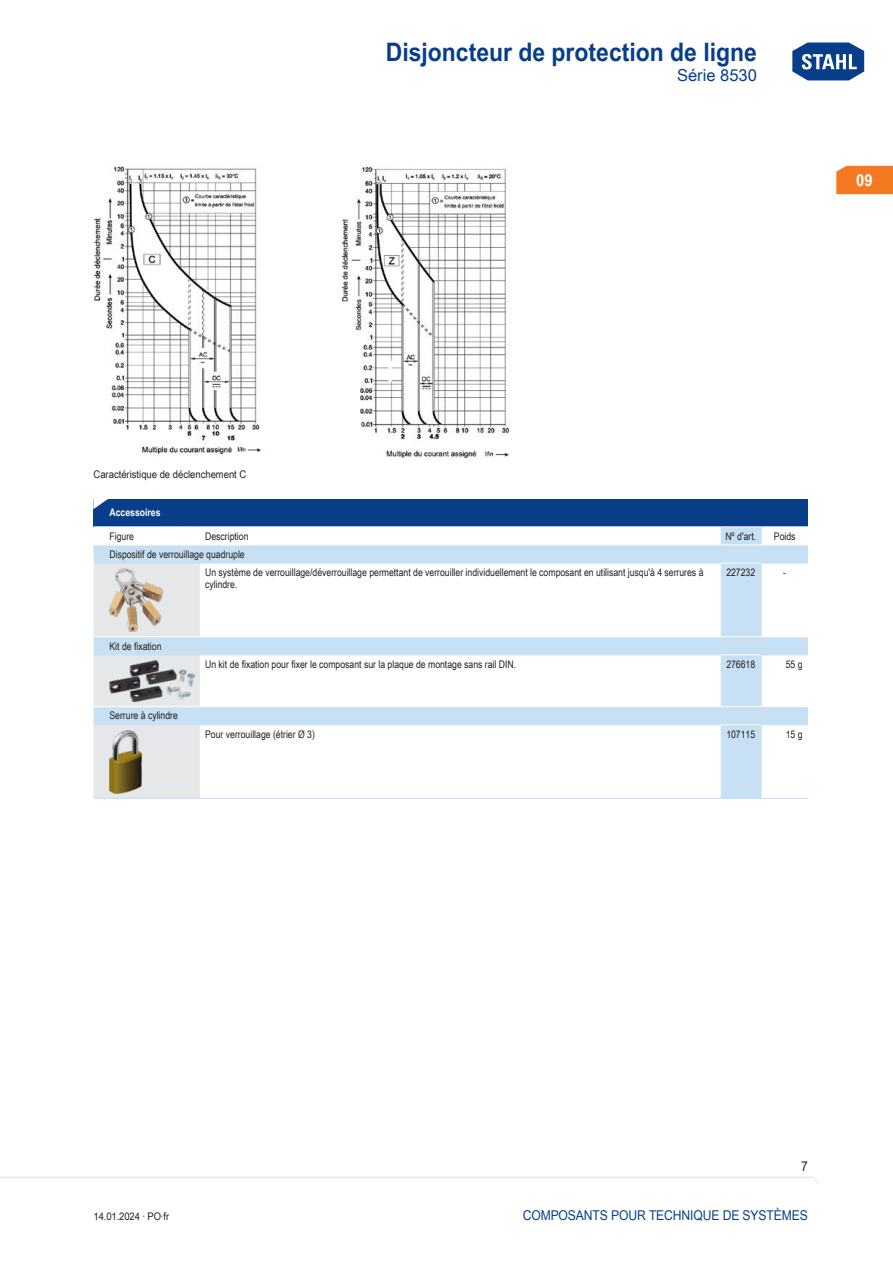
<style>
.page{position:relative;width:893px;height:1263px;background:#fff}
.page>*{position:absolute;margin:0;border:0;box-sizing:border-box;transform-origin:0 0}
.t1{font:700 25.5px "Arial Unicode MS";color:#083e89;scale:.9 1}
.TabHeader1stColumn{font:700 24px "Arial Unicode MS";color:#fff;scale:1.45 1}
.t2{font:16.5px "Arial Unicode MS";color:#083e89}
.t3{font:700 16.5px "Arial Unicode MS";color:#fff;scale:.9 1}
.t4{font:13.5px "Arial Unicode MS";letter-spacing:-.01em;color:#083e89;scale:.9 1}
.t5{font:13.5px "Arial Unicode MS";color:#231f20;scale:.9 1}
.TabBodyLeft{font:10.5px/12px "Arial Unicode MS";color:#231f20;scale:.83 1}
.TabBody1stColumnTitl{font:10.5px "Arial Unicode MS";color:#231f20;scale:.83 1}
.TabBodyLeft-2{font:10.5px "Arial Unicode MS";color:#231f20;scale:.9 1}
.TabBodyCenter{font:10.5px "Arial Unicode MS";color:#231f20;scale:.83 1}
.TabHeader1stColumn-2{font:700 10.5px "Arial Unicode MS";color:#fff;scale:.83 1}
.TabBody1stColumn{font:10.5px "Arial Unicode MS";color:#231f20;scale:.83 1}
.TabBodyRight{font:10.5px "Arial Unicode MS";color:#231f20;scale:.83 1}
</style>
<div class="page">
<svg style="left:792px;top:42px;width:73px;height:39px"></svg>
<svg style="left:0;top:1176px;width:818px;height:7px"></svg>
<div style="left:836px;top:166px;width:57px;height:28px;background:#f47921"></div>
<div style="left:94px;top:499px;width:714px;height:28px;background:#083e89"></div>
<svg style="left:94px;top:527px;width:714px;height:271px"></svg>
<hr style="left:94px;top:526px;width:85px;height:1px;background:#fff">
<svg style="left:179px;top:526px;width:21px;height:1px"></svg>
<hr style="left:200px;top:526px;width:521px;height:1px;background:#fff">
<hr style="left:721px;top:526px;width:40px;height:1px;background:#fff">
<hr style="left:761px;top:526px;width:47px;height:1px;background:#fff">
<svg style="left:761px;top:527px;width:1px;height:18px"></svg>
<hr style="left:94px;top:545px;width:85px;height:1px;background:#fff">
<svg style="left:179px;top:545px;width:21px;height:1px"></svg>
<hr style="left:200px;top:545px;width:521px;height:1px;background:#fff">
<hr style="left:721px;top:545px;width:40px;height:1px;background:#fff">
<hr style="left:761px;top:545px;width:47px;height:1px;background:#fff">
<hr style="left:200px;top:563px;width:521px;height:1px;background:#c7e0f3">
<hr style="left:721px;top:563px;width:40px;height:1px;background:#fff">
<hr style="left:761px;top:563px;width:47px;height:1px;background:#c7e0f3">
<hr style="left:761px;top:563px;width:1px;height:73px;background:#c7e0f3">
<hr style="left:200px;top:636px;width:521px;height:1px;background:#fff">
<hr style="left:721px;top:636px;width:40px;height:1px;background:#fff">
<hr style="left:761px;top:636px;width:47px;height:1px;background:#fff">
<hr style="left:200px;top:654px;width:521px;height:1px;background:#c7e0f3">
<hr style="left:721px;top:654px;width:40px;height:1px;background:#fff">
<hr style="left:761px;top:654px;width:47px;height:1px;background:#c7e0f3">
<hr style="left:761px;top:655px;width:1px;height:51px;background:#c7e0f3">
<hr style="left:200px;top:706px;width:521px;height:1px;background:#fff">
<hr style="left:721px;top:706px;width:40px;height:1px;background:#fff">
<hr style="left:761px;top:706px;width:47px;height:1px;background:#fff">
<svg style="left:94px;top:563px;width:106px;height:236px;background:#dee5eb"></svg>
<hr style="left:200px;top:724px;width:521px;height:1px;background:#c7e0f3">
<hr style="left:200px;top:798px;width:521px;height:1px;background:#c7e0f3">
<hr style="left:721px;top:724px;width:40px;height:1px;background:#fff">
<hr style="left:721px;top:798px;width:40px;height:1px;background:#c7e0f3">
<hr style="left:761px;top:724px;width:47px;height:1px;background:#c7e0f3">
<hr style="left:761px;top:798px;width:47px;height:1px;background:#c7e0f3">
<hr style="left:761px;top:725px;width:1px;height:73px;background:#c7e0f3">
<img style="left:109px;top:568px;width:54px;height:63px">
<img style="left:109px;top:660px;width:86px;height:41px">
<img style="left:109px;top:730px;width:32px;height:63px">
<img style="left:342px;top:167px;width:168px;height:292px">
<img style="left:94px;top:166px;width:168px;height:289px">
<h1 class="t1" style="left:386px;top:33px;width:414px">Disjoncteur de protection de ligne</h1>
<h3 class="t2" style="left:677px;top:63px;width:81px">Série 8530</h3>
<h3 class="t3" style="left:856px;top:168px;width:20px">09</h3>
<p class="TabBodyLeft-2" style="left:94px;top:467px;width:171px">Caractéristique de déclenchement C</p>
<p class="TabHeader1stColumn" style="left:90px;top:487px;width:16px">◤</p>
<p class="TabHeader1stColumn-2" style="left:109px;top:505px;width:63px">Accessoires</p>
<p class="TabBody1stColumn" style="left:109px;top:528px;width:31px">Figure</p>
<p class="TabBodyLeft" style="left:205px;top:530px;width:54px">Description</p>
<p class="TabBodyCenter" style="left:725px;top:528px;width:39px">Nº d'art.</p>
<p class="TabBodyCenter" style="left:774px;top:528px;width:28px">Poids</p>
<p class="TabBody1stColumnTitl" style="left:109px;top:546px;width:164px">Dispositif de verrouillage quadruple</p>
<p class="TabBodyLeft" style="left:205px;top:566px;width:602px">U n système de verrouillage/déverrouillage permettant de verrouiller individuellement le composant en utilisant jusqu'à 4 serrures à cylindre.</p>
<p class="TabBodyCenter" style="left:726px;top:565px;width:36px">227232</p>
<p class="TabBodyCenter" style="left:783px;top:565px;width:5px">-</p>
<p class="TabBody1stColumnTitl" style="left:109px;top:638px;width:64px">Kit de fixation</p>
<p class="TabBody1stColumnTitl" style="left:109px;top:708px;width:84px">Serrure à cylindre</p>
<p class="TabBodyLeft" style="left:205px;top:658px;width:376px">Un kit de fixation pour fixer le composant sur la plaque de montage sans rail DIN.</p>
<p class="TabBodyCenter" style="left:726px;top:656px;width:36px">276618</p>
<p class="TabBodyRight" style="left:786px;top:656px;width:22px">55 g</p>
<p class="TabBodyLeft" style="left:205px;top:728px;width:134px">Pour verrouillage (étrier Ø 3)</p>
<p class="TabBodyCenter" style="left:726px;top:726px;width:36px">107115</p>
<p class="TabBodyRight" style="left:786px;top:726px;width:22px">15 g</p>
<p class="t5" style="left:801px;top:1157px;width:9px">7</p>
<p class="TabBodyLeft-2" style="left:94px;top:1208px;width:86px">14.01.2024 · PO·fr</p>
<p class="t4" style="left:523px;top:1205px;width:41px">Compos</p>
<p class="t4" style="left:576px;top:1205px;width:257px">ants pour tech nique de systèmes</p>
</div>
